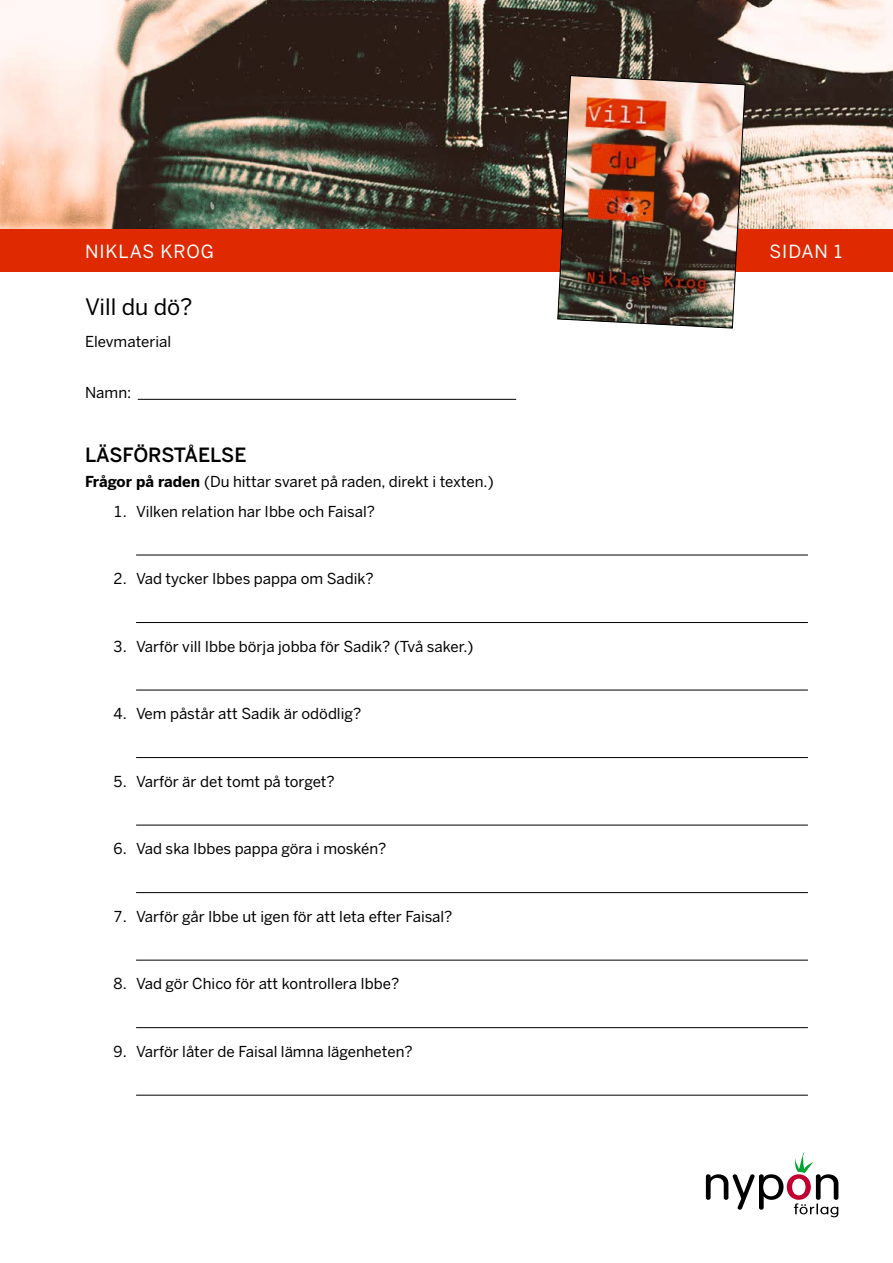
<style>
.page{position:relative;width:893px;height:1263px;background:#fff}
.page>*{position:absolute;margin:0;border:0;box-sizing:border-box;transform-origin:0 0}
.t1{font:22.5px "Benton Sans";color:#000}
.t2{font:500 19.5px "Benton Sans";letter-spacing:-.005em;color:#000}
.t3{font:18px "Benton Sans";letter-spacing:.05em;color:#fff}
.t4{font:15px "Benton Sans";color:#000}
.s1{font-weight:700}
</style>
<div class="page">
<img style="left:0;top:0;width:893px;height:230px">
<div style="left:0;top:230px;width:893px;height:42px;background:#df2901"></div>
<img style="left:557px;top:75px;width:189px;height:254px">
<svg style="left:706px;top:1152px;width:132px;height:65px"></svg>
<hr style="left:138px;top:399px;width:378px;height:1px;background:#000">
<hr style="left:136px;top:555px;width:672px;height:1px;background:#000">
<hr style="left:136px;top:622px;width:672px;height:1px;background:#000">
<hr style="left:136px;top:690px;width:672px;height:1px;background:#000">
<hr style="left:136px;top:757px;width:672px;height:1px;background:#000">
<hr style="left:136px;top:825px;width:672px;height:1px;background:#000">
<hr style="left:136px;top:892px;width:672px;height:1px;background:#000">
<hr style="left:136px;top:960px;width:672px;height:1px;background:#000">
<hr style="left:136px;top:1027px;width:672px;height:1px;background:#000">
<hr style="left:136px;top:1095px;width:672px;height:1px;background:#000">
<p class="t3" style="left:85px;top:241px;width:130px">NIKLAS KROG</p>
<h1 class="t1" style="left:85px;top:294px;width:109px">Vill du dö?</h1>
<p class="t4" style="left:85px;top:333px;width:88px">Elevmaterial</p>
<p class="t4" style="left:85px;top:384px;width:48px">Namn:</p>
<h2 class="t2" style="left:85px;top:443px;width:163px">LÄSFÖRSTÅELSE</h2>
<p class="t4" style="left:85px;top:473px;width:410px"><span class="s1">Frågor på raden</span> (Du hittar svaret på raden, direkt i texten.)</p>
<p class="t4" style="left:113px;top:502px;width:263px">1. Vilken relation har Ibbe och Faisal?</p>
<p class="t4" style="left:113px;top:570px;width:262px">2. Vad tycker Ibbes pappa om Sadik?</p>
<p class="t4" style="left:113px;top:637px;width:362px">3. Varför vill Ibbe börja jobba för Sadik? (Två saker.)</p>
<p class="t4" style="left:113px;top:705px;width:250px">4. Vem påstår att Sadik är odödlig?</p>
<p class="t4" style="left:113px;top:772px;width:223px">5. Varför är det tomt på torget?</p>
<p class="t4" style="left:113px;top:840px;width:275px">6. Vad ska Ibbes pappa göra i moskén?</p>
<p class="t4" style="left:113px;top:907px;width:341px">7. Varför går Ibbe ut igen för att leta efter Faisal?</p>
<p class="t4" style="left:113px;top:975px;width:288px">8. Vad gör Chico för att kontrollera Ibbe?</p>
<p class="t4" style="left:113px;top:1042px;width:301px">9. Varför låter de Faisal lämna lägenheten?</p>
<p class="t3" style="left:769px;top:241px;width:74px">SIDAN 1</p>
</div>
